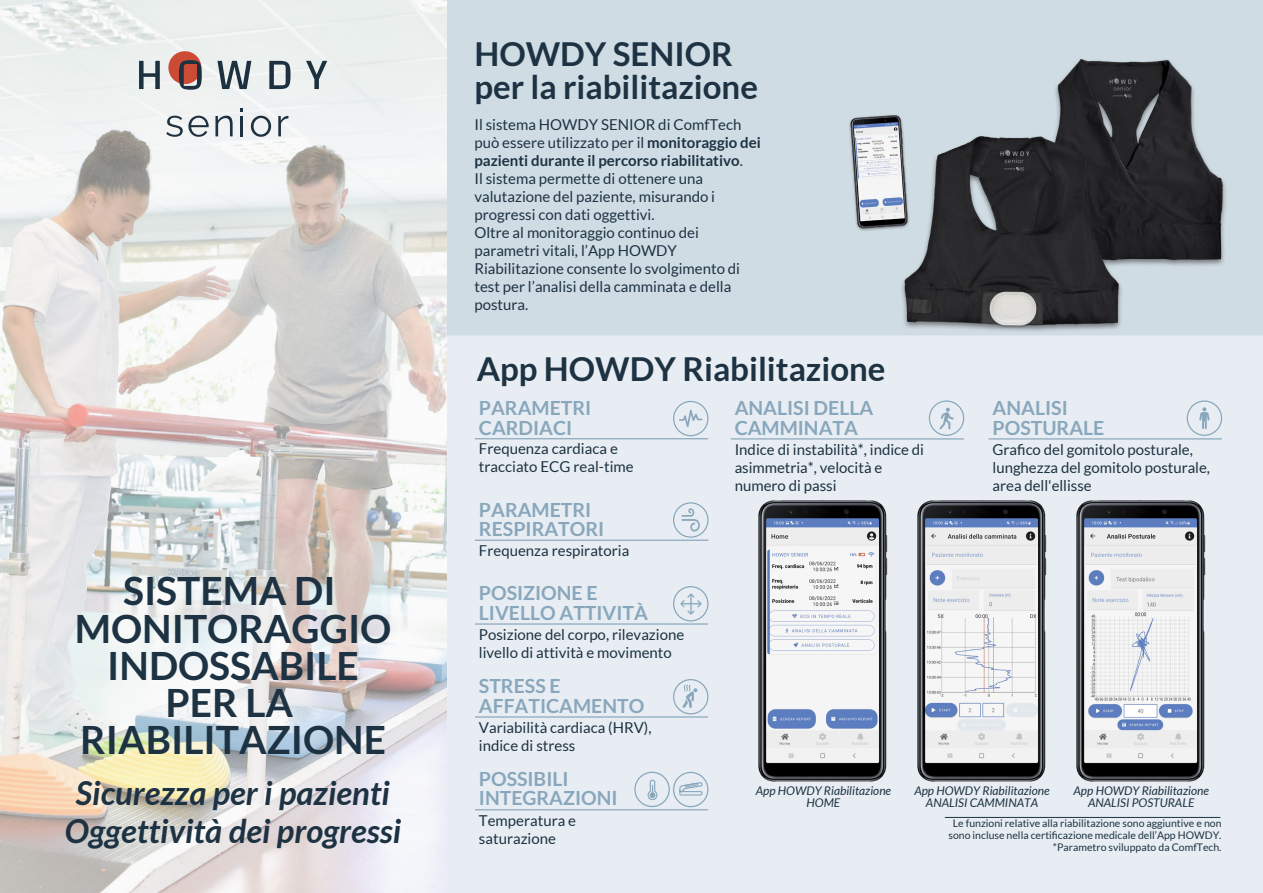
<style>
.page{position:relative;width:1263px;height:893px;background:#fff}
.page>*{position:absolute;margin:0;border:0;box-sizing:border-box;transform-origin:0 0}
.t1{font:700 39px/37.2px "Lato";color:#1d3242;text-align:center}
.t2{font:700 33px/33px "Lato";color:#1d3242}
.t3{font:italic 700 33px/37.2px "Lato";color:#1d3242;text-align:center}
.t4{font:700 19.5px/19.5px "Lato";color:#89a7bc}
.t5{font:15px/18px "Lato";color:#1d3242}
.t6{font:italic 12px/12px "Lato";color:#1d3242;text-align:center}
.t7{font:10.5px/12px "Lato";color:#1d3242;text-align:right}
.s1{font-weight:700}
</style>
<div class="page">
<div style="left:447px;top:0;width:816px;height:335px;background:#d0dce4"></div>
<div style="left:446px;top:335px;width:817px;height:558px;background:#e7edf2"></div>
<img style="left:849px;top:59px;width:377px;height:272px">
<img style="left:0;top:0;width:446px;height:893px">
<div style="left:168px;top:51px;width:33px;height:33px;background:#cc4b35;border-radius:50%"></div>
<svg style="left:139px;top:61px;width:21px;height:28px"></svg>
<svg style="left:179px;top:60px;width:23px;height:30px"></svg>
<svg style="left:217px;top:61px;width:34px;height:28px"></svg>
<svg style="left:269px;top:61px;width:22px;height:28px"></svg>
<svg style="left:306px;top:61px;width:21px;height:28px"></svg>
<svg style="left:166px;top:116px;width:43px;height:21px"></svg>
<svg style="left:215px;top:116px;width:18px;height:20px"></svg>
<hr style="left:241px;top:116px;width:2px;height:20px;background:#1e3140">
<svg style="left:251px;top:116px;width:20px;height:21px"></svg>
<svg style="left:278px;top:116px;width:10px;height:20px"></svg>
<hr style="left:475px;top:438px;width:233px;height:1px;background:#89a7bc">
<div style="left:673px;top:401px;width:35px;height:35px;border:1px solid #89a7bc;border-radius:50%"></div>
<svg style="left:679px;top:410px;width:23px;height:17px"></svg>
<hr style="left:475px;top:716px;width:233px;height:2px;background:#89a7bc">
<div style="left:673px;top:679px;width:35px;height:35px;border:1px solid #89a7bc;border-radius:50%"></div>
<svg style="left:682px;top:685px;width:16px;height:24px"></svg>
<svg style="left:647px;top:780px;width:11px;height:21px"></svg>
<div style="left:634px;top:772px;width:36px;height:35px;border:1px solid #89a7bc;border-radius:50%"></div>
<svg style="left:679px;top:782px;width:25px;height:14px"></svg>
<div style="left:673px;top:772px;width:35px;height:35px;border:1px solid #89a7bc;border-radius:50%"></div>
<hr style="left:475px;top:809px;width:233px;height:1px;background:#89a7bc">
<hr style="left:945px;top:817px;width:275px;height:1px;background:#1d3242">
<div style="left:929px;top:400px;width:35px;height:36px;border:1px solid #89a7bc;border-radius:50%"></div>
<svg style="left:939px;top:408px;width:15px;height:21px"></svg>
<hr style="left:731px;top:438px;width:232px;height:1px;background:#89a7bc">
<div style="left:1187px;top:400px;width:35px;height:36px;border:1px solid #89a7bc;border-radius:50%"></div>
<svg style="left:1199px;top:407px;width:10px;height:22px"></svg>
<hr style="left:989px;top:438px;width:232px;height:1px;background:#89a7bc">
<hr style="left:475px;top:540px;width:233px;height:1px;background:#89a7bc">
<div style="left:673px;top:502px;width:35px;height:36px;border:1px solid #89a7bc;border-radius:50%"></div>
<svg style="left:682px;top:508px;width:18px;height:24px"></svg>
<hr style="left:475px;top:623px;width:233px;height:2px;background:#89a7bc">
<div style="left:673px;top:586px;width:35px;height:35px;border:1px solid #89a7bc;border-radius:50%"></div>
<svg style="left:680px;top:593px;width:22px;height:22px"></svg>
<img style="left:1073px;top:498px;width:136px;height:285px">
<img style="left:914px;top:498px;width:136px;height:285px">
<img style="left:755px;top:498px;width:136px;height:285px">
<h1 class="t1" style="left:75px;top:572px;width:318px">SISTEMA DI<br>MONITORAGGIO<br>INDOSSABILE<br>PER LA<br>RIABILITAZIONE</h1>
<h2 class="t3" style="left:65px;top:775px;width:338px">Sicurezza per i pazienti<br>Oggettività dei progressi</h2>
<h2 class="t2" style="left:474px;top:37px;width:285px">HOWDY SENIOR per la riabilitazione</h2>
<p class="t5" style="left:474px;top:115px;width:288px">Il sistema HOWDY SENIOR di ComfTech può essere utilizzato per il <span class="s1">monitoraggio dei pazienti durante il percorso riabilitativo</span>.<br>Il sistema permette di ottenere una valutazione del paziente, misurando i progressi con dati oggettivi.<br>Oltre al monitoraggio continuo dei parametri vitali, l’App HOWDY Riabilitazione consente lo svolgimento di test per l’analisi della camminata e della postura.</p>
<h2 class="t2" style="left:477px;top:352px;width:410px">App HOWDY Riabilitazione</h2>
<h3 class="t4" style="left:479px;top:398px;width:114px">PARAMETRI<br>CARDIACI</h3>
<p class="t5" style="left:479px;top:440px;width:156px">Frequenza cardiaca e tracciato ECG real-time</p>
<h3 class="t4" style="left:479px;top:499px;width:127px">PARAMETRI<br>RESPIRATORI</h3>
<p class="t5" style="left:479px;top:541px;width:152px">Frequenza respiratoria</p>
<h3 class="t4" style="left:479px;top:583px;width:171px">POSIZIONE E<br>LIVELLO ATTIVITÀ</h3>
<p class="t5" style="left:479px;top:625px;width:207px">Posizione del corpo, rilevazione livello di attività e movimento</p>
<h3 class="t4" style="left:735px;top:398px;width:140px">ANALISI DELLA<br>CAMMINATA</h3>
<p class="t5" style="left:735px;top:440px;width:191px">Indice di instabilità*, indice di asimmetria*, velocità e numero di passi</p>
<h3 class="t4" style="left:992px;top:398px;width:113px">ANALISI<br>POSTURALE</h3>
<p class="t5" style="left:992px;top:440px;width:219px">Grafico del gomitolo posturale, lunghezza del gomitolo posturale, area dell'ellisse</p>
<h3 class="t4" style="left:479px;top:676px;width:167px">STRESS E<br>AFFATICAMENTO</h3>
<p class="t5" style="left:479px;top:718px;width:174px">Variabilità cardiaca (HRV), indice di stress</p>
<h3 class="t4" style="left:479px;top:769px;width:140px">POSSIBILI<br>INTEGRAZIONI</h3>
<p class="t5" style="left:479px;top:811px;width:99px">Temperatura e saturazione</p>
<p class="t6" style="left:756px;top:785px;width:137px">App HOWDY Riabilitazione<br>HOME</p>
<p class="t6" style="left:1073px;top:785px;width:137px">App HOWDY Riabilitazione<br>ANALISI POSTURALE</p>
<p class="t6" style="left:914px;top:785px;width:137px">App HOWDY Riabilitazione<br>ANALISI CAMMINATA</p>
<p class="t7" style="left:948px;top:817px;width:275px">Le funzioni relative alla riabilitazione sono aggiuntive e non sono incluse nella certificazione medicale dell’App HOWDY. *Parametro sviluppato da ComfTech.</p>
</div>
